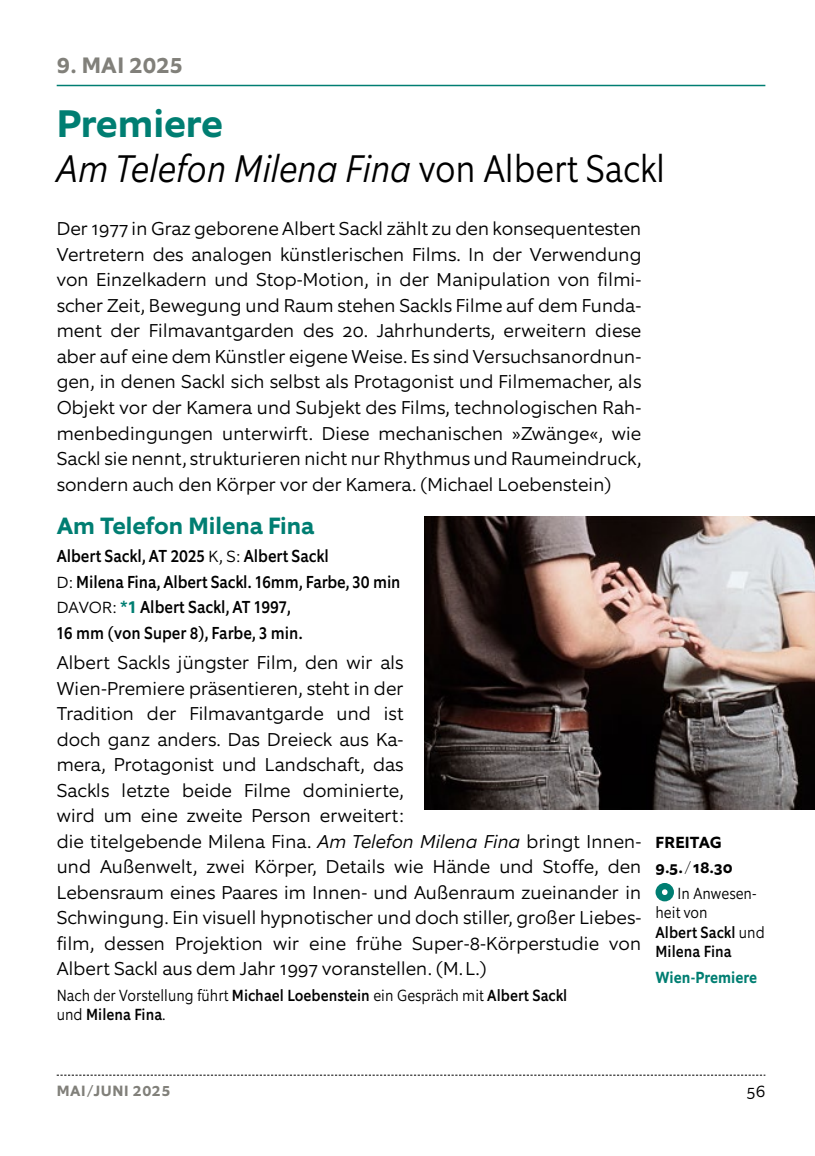
<style>
.page{position:relative;width:815px;height:1156px;background:#fff}
.page>*{position:absolute;margin:0;border:0;box-sizing:border-box;transform-origin:0 0}
.Start_Untertitel{font:italic 300 38.75px "Equip Condensed";color:#000}
.Start_Titel{font:700 38.75px "Equip";color:#007e72}
.Film_Titel{font:700 23.75px "Equip";color:#007e72}
.Start_Datum{font:700 22.5px "Equip";letter-spacing:.01em;color:#81807a}
.Lauftext{font:300 18.75px/25.5px "Equip";color:#000;text-align:justify}
.Film_Credits{font:500 17.5px/25.5px "Equip Condensed";letter-spacing:-.005em;color:#000}
.t1{font:300 17px "Equip";color:#000}
.Anmerkung{font:300 16.25px/19.5px "Equip Condensed";letter-spacing:.005em;color:#000}
.Anmerkung-2{font:500 16.25px/19.5px "Equip Condensed";letter-spacing:.005em;color:#000}
.Spieltermin{font:700 16.25px "Equip";letter-spacing:.005em;color:#000}
.Anmerkung-3{font:700 16.25px "Equip Condensed";letter-spacing:.005em;color:#007e72}
.t2{font:700 15px "Equip";letter-spacing:.035em;color:#81807a}
.s1{font-style:normal}
.s2{font-family:"Equip";font-weight:300;font-size:16.25px}
.s3{font-family:"Equip";font-weight:700;font-size:17.25px;color:#007e72}
.s4{font-style:italic}
.s5{font-weight:500}
.s6{font-weight:100}
.s7{font-weight:300}
</style>
<div class="page">
<svg style="left:57px;top:1074px;width:708px;height:1px"></svg>
<hr style="left:57px;top:85px;width:708px;height:1px;background:#007e72">
<img style="left:425px;top:516px;width:390px;height:293px">
<svg style="left:656px;top:883px;width:18px;height:18px"></svg>
<p class="Start_Datum" style="left:57px;top:51px;width:128px">9. MAI 2025</p>
<p class="Start_Titel" style="left:57px;top:99px;width:168px">Premiere</p>
<p class="Start_Untertitel" style="left:57px;top:144px;width:610px">Am Telefon Milena Fina <span class="s1">von Albert Sackl</span></p>
<p class="Lauftext" style="left:57px;top:216px;width:586px">Der 1977 in Graz geborene Albert Sackl zählt zu den konsequentesten Vertretern des analogen künstlerischen Films. In der Verwendung von Einzelkadern und Stop-Motion, in der Manipulation von filmi&shy;scher Zeit, Bewegung und Raum stehen Sackls Filme auf dem Funda&shy;ment der Filmavantgarden des 20. Jahrhunderts, erweitern diese aber auf eine dem Künstler eigene Weise. Es sind Versuchsanordnun&shy;gen, in denen Sackl sich selbst als Protagonist und Filmemacher, als Objekt vor der Kamera und Subjekt des Films, technologischen Rah&shy;menbedingungen unterwirft. Diese mechanischen »Zwänge«, wie Sackl sie nennt, strukturieren nicht nur Rhythmus und Raumeindruck, sondern auch den Körper vor der Kamera. (Michael Loebenstein)</p>
<p class="Film_Titel" style="left:57px;top:510px;width:259px">Am Telefon Milena Fina</p>
<p class="Film_Credits" style="left:57px;top:543px;width:345px">Albert Sackl, AT 2025 <span class="s2">K, S:</span> Albert Sackl<br><span class="s2">D:</span> Milena Fina, Albert Sackl. 16mm, Farbe, 30 min</p>
<p class="Film_Credits" style="left:57px;top:594px;width:248px"><span class="s2">DAVOR:</span> <span class="s3">*1</span> Albert Sackl, AT 1997,<br>16 mm (von Super 8), Farbe, 3 min.</p>
<p class="Lauftext" style="left:57px;top:649px;width:586px;text-align:left">Albert Sackls jüngster Film, den wir als<br>Wien-Premiere präsentieren, steht in der<br>Tradition der Filmavantgarde und ist<br>doch ganz anders. Das Dreieck aus Ka-<br>mera, Protagonist und Landschaft, das<br>Sackls letzte beide Filme dominierte,<br>wird um eine zweite Person erweitert:<br>die titelgebende Milena Fina. <span class="s4">Am Telefon Milena Fina</span> bringt Innen&shy;und Außenwelt, zwei Körper, Details wie Hände und Stoffe, den Lebensraum eines Paares im Innen- und Außenraum zueinander in Schwingung. Ein visuell hypnotischer und doch stiller, großer Liebes&shy;film, dessen Projektion wir eine frühe Super-8-Körperstudie von Albert Sackl aus dem Jahr 1997 voranstellen. (M.L.)</p>
<p class="Anmerkung" style="left:57px;top:985px;width:512px">Nach der Vorstellung führt <span class="s5">Michael Loebenstein</span> ein Gespräch mit <span class="s5">Albert Sackl </span>und <span class="s5">Milena Fina</span>.</p>
<p class="Spieltermin" style="left:656px;top:831px;width:68px">FREITAG</p>
<p class="Spieltermin" style="left:656px;top:857px;width:79px">9.5.<span class="s6">/</span> 18.30</p>
<p class="Anmerkung-2" style="left:656px;top:883px;width:111px;text-indent:22px"><span class="s7">In Anwesen&shy;heit von<br></span>Albert Sackl <span class="s7">und<br></span>Milena Fina</p>
<p class="Anmerkung-3" style="left:656px;top:966px;width:103px">Wien-Premiere</p>
<p class="t2" style="left:57px;top:1080px;width:115px">MAI/JUNI 2025</p>
<p class="t1" style="left:747px;top:1080px;width:20px">56</p>
</div>
